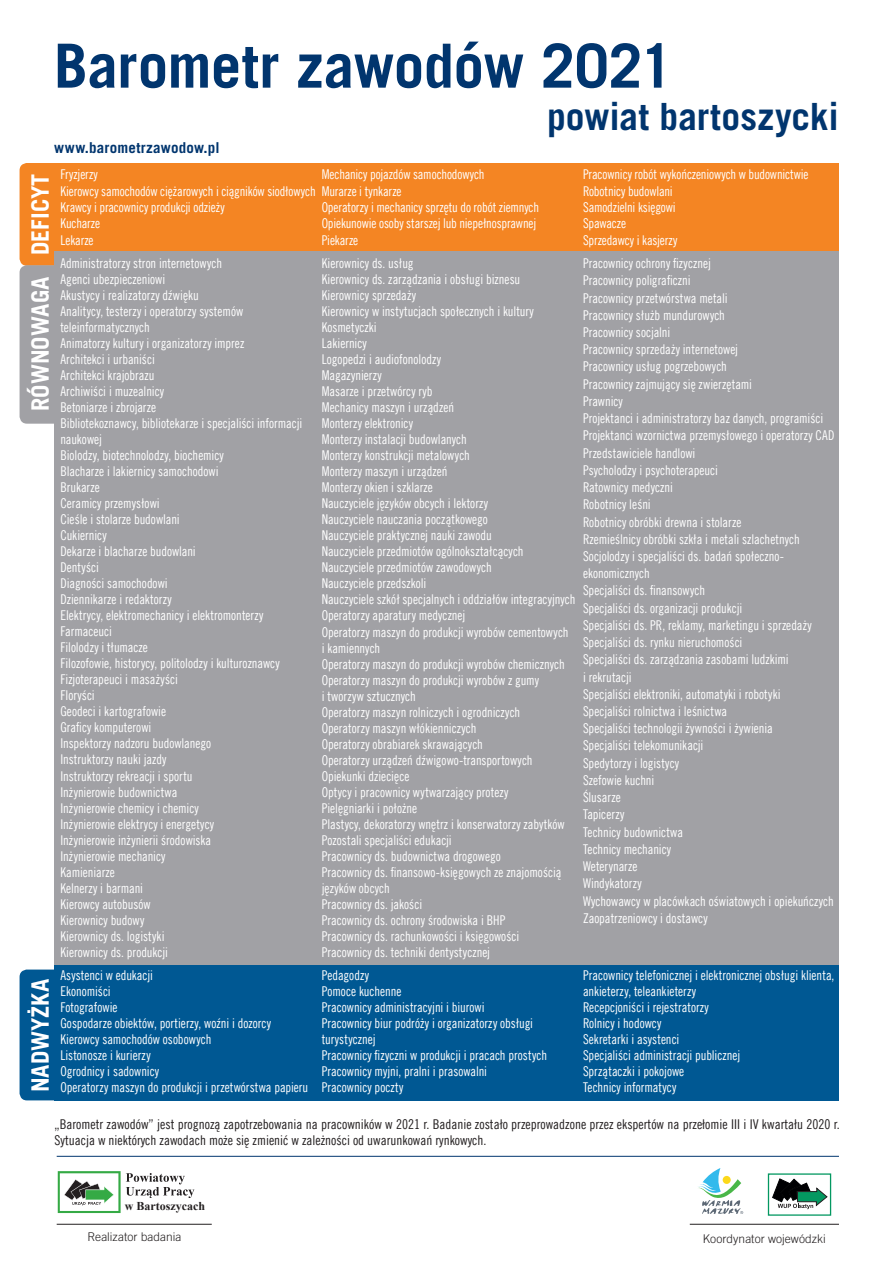
<style>
.page{position:relative;width:893px;height:1263px;background:#fff}
.page>*{position:absolute;margin:0;border:0;box-sizing:border-box;transform-origin:0 0}
.t1{font:700 60.9px "Trade Gothic LT Com";letter-spacing:-.01em;color:#01356e}
.t2{font:700 37.5px "Trade Gothic LT Com";color:#01356e}
.t3{font:700 24px "Trade Gothic LT Com";color:#fff}
.t4{font:700 15px "Trade Gothic LT Com";letter-spacing:.01em;color:#01356e}
.t5{font:13.5px/16px "Trade Gothic LT Com Cn 18";color:#fff;scale:.95 1}
.t6{font:13.5px/16.2px "Trade Gothic LT Com Cn 18";color:#231f20}
.t7{font:300 12px "Trade Gothic LT Com";color:#231f20}
.t8{font:700 12px "Times New Roman";color:#231f20}
</style>
<div class="page">
<div style="left:20px;top:163px;width:208px;height:103px;background:#f48523;border-radius:7px"></div>
<hr style="left:57px;top:1156px;width:782px;height:1px;background:#01356e">
<hr style="left:690px;top:1224px;width:149px;height:1px;background:#231f20">
<div style="left:768px;top:1173px;width:63px;height:43px;border:1px solid #049861"></div>
<svg style="left:773px;top:1179px;width:54px;height:30px"></svg>
<svg style="left:698px;top:1168px;width:45px;height:46px"></svg>
<div style="left:54px;top:163px;width:785px;height:90px;background:#f48523"></div>
<hr style="left:57px;top:1224px;width:155px;height:1px;background:#231f20">
<svg style="left:58px;top:1171px;width:136px;height:42px"></svg>
<div style="left:125px;top:1199px;width:97px;height:14px;background:#fff"></div>
<div style="left:20px;top:969px;width:208px;height:131px;background:#005893;border-radius:7px"></div>
<div style="left:54px;top:963px;width:785px;height:137px;background:#005893"></div>
<div style="left:20px;top:265px;width:208px;height:159px;background:#a1a1a5;border-radius:7px"></div>
<div style="left:54px;top:251px;width:785px;height:714px;background:#a1a1a5"></div>
<h1 class="t1" style="left:54px;top:29px;width:621px">Barometr zawodów 2021</h1>
<h2 class="t2" style="left:547px;top:93px;width:293px">powiat bartoszycki</h2>
<p class="t4" style="left:54px;top:139px;width:167px">www.barometrzawodow.pl</p>
<h3 class="t3" style="left:25px;top:255px;width:83px;rotate:-90deg">DEFICYT</h3>
<p class="t5" style="left:322px;top:166px;width:173px">Mechanicy pojazdów samochodowych</p>
<p class="t5" style="left:322px;top:199px;width:230px">Operatorzy i mechanicy sprzętu do robót ziemnych<br>Opiekunowie osoby starszej lub niepełnosprawnej<br>Piekarze</p>
<p class="t5" style="left:60px;top:166px;width:361px">Fryzjerzy<br>Kierowcy samochodów ciężarowych i ciągników siodłowych Murarze i tynkarze<br>Krawcy i pracownicy produkcji odzieży<br>Kucharze<br>Lekarze</p>
<p class="t5" style="left:583px;top:166px;width:239px">Pracownicy robót wykończeniowych w budownictwie<br>Robotnicy budowlani<br>Samodzielni księgowi<br>Spawacze<br>Sprzedawcy i kasjerzy</p>
<h3 class="t3" style="left:25px;top:411px;width:136px;rotate:-90deg">RÓWNOWAGA</h3>
<p class="t5" style="left:60px;top:255px;width:256px">Administratorzy stron internetowych<br>Agenci ubezpieczeniowi<br>Akustycy i realizatorzy dźwięku<br>Analitycy, testerzy i operatorzy systemów teleinformatycznych<br>Animatorzy kultury i organizatorzy imprez<br>Architekci i urbaniści<br>Architekci krajobrazu<br>Archiwiści i muzealnicy<br>Betoniarze i zbrojarze<br>Bibliotekoznawcy, bibliotekarze i specjaliści informacji naukowej<br>Biolodzy, biotechnolodzy, biochemicy<br>Blacharze i lakiernicy samochodowi<br>Brukarze<br>Ceramicy przemysłowi<br>Cieśle i stolarze budowlani<br>Cukiernicy<br>Dekarze i blacharze budowlani<br>Dentyści<br>Diagności samochodowi<br>Dziennikarze i redaktorzy<br>Elektrycy, elektromechanicy i elektromonterzy<br>Farmaceuci<br>Filolodzy i tłumacze<br>Filozofowie, historycy, politolodzy i kulturoznawcy<br>Fizjoterapeuci i masażyści<br>Floryści<br>Geodeci i kartografowie<br>Graficy komputerowi<br>Inspektorzy nadzoru budowlanego<br>Instruktorzy nauki jazdy<br>Instruktorzy rekreacji i sportu<br>Inżynierowie budownictwa<br>Inżynierowie chemicy i chemicy<br>Inżynierowie elektrycy i energetycy<br>Inżynierowie inżynierii środowiska<br>Inżynierowie mechanicy<br>Kamieniarze<br>Kelnerzy i barmani<br>Kierowcy autobusów<br>Kierownicy budowy<br>Kierownicy ds. logistyki<br>Kierownicy ds. produkcji</p>
<p class="t5" style="left:322px;top:255px;width:269px">Kierownicy ds. usług<br>Kierownicy ds. zarządzania i obsługi biznesu<br>Kierownicy sprzedaży<br>Kierownicy w instytucjach społecznych i kultury Kosmetyczki<br>Lakiernicy<br>Logopedzi i audiofonolodzy<br>Magazynierzy<br>Masarze i przetwórcy ryb<br>Mechanicy maszyn i urządzeń<br>Monterzy elektronicy<br>Monterzy instalacji budowlanych<br>Monterzy konstrukcji metalowych<br>Monterzy maszyn i urządzeń<br>Monterzy okien i szklarze<br>Nauczyciele języków obcych i lektorzy<br>Nauczyciele nauczania początkowego<br>Nauczyciele praktycznej nauki zawodu<br>Nauczyciele przedmiotów ogólnokształcących Nauczyciele przedmiotów zawodowych<br>Nauczyciele przedszkoli<br>Nauczyciele szkół specjalnych i oddziałów integracyjnych Operatorzy aparatury medycznej<br>Operatorzy maszyn do produkcji wyrobów cementowych<br>i kamiennych<br>Operatorzy maszyn do produkcji wyrobów chemicznych Operatorzy maszyn do produkcji wyrobów z gumy<br>i tworzyw sztucznych<br>Operatorzy maszyn rolniczych i ogrodniczych<br>Operatorzy maszyn włókienniczych<br>Operatorzy obrabiarek skrawających<br>Operatorzy urządzeń dźwigowo-transportowych Opiekunki dziecięce<br>Optycy i pracownicy wytwarzający protezy<br>Pielęgniarki i położne<br>Plastycy, dekoratorzy wnętrz i konserwatorzy zabytków Pozostali specjaliści edukacji<br>Pracownicy ds. budownictwa drogowego<br>Pracownicy ds. finansowo-księgowych ze znajomością języków obcych<br>Pracownicy ds. jakości<br>Pracownicy ds. ochrony środowiska i BHP<br>Pracownicy ds. rachunkowości i księgowości<br>Pracownicy ds. techniki dentystycznej</p>
<p class="t5" style="left:583px;top:254px;width:266px;line-height:17.2px">Pracownicy ochrony fizycznej<br>Pracownicy poligraficzni<br>Pracownicy przetwórstwa metali<br>Pracownicy służb mundurowych<br>Pracownicy socjalni<br>Pracownicy sprzedaży internetowej<br>Pracownicy usług pogrzebowych<br>Pracownicy zajmujący się zwierzętami<br>Prawnicy<br>Projektanci i administratorzy baz danych, programiści<br>Projektanci wzornictwa przemysłowego i operatorzy CAD<br>Przedstawiciele handlowi<br>Psycholodzy i psychoterapeuci<br>Ratownicy medyczni<br>Robotnicy leśni<br>Robotnicy obróbki drewna i stolarze<br>Rzemieślnicy obróbki szkła i metali szlachetnych<br>Socjolodzy i specjaliści ds. badań społeczno&shy;ekonomicznych<br>Specjaliści ds. finansowych<br>Specjaliści ds. organizacji produkcji<br>Specjaliści ds. PR, reklamy, marketingu i sprzedaży<br>Specjaliści ds. rynku nieruchomości<br>Specjaliści ds. zarządzania zasobami ludzkimi<br>i rekrutacji<br>Specjaliści elektroniki, automatyki i robotyki<br>Specjaliści rolnictwa i leśnictwa<br>Specjaliści technologii żywności i żywienia<br>Specjaliści telekomunikacji<br>Spedytorzy i logistycy<br>Szefowie kuchni<br>Ślusarze<br>Tapicerzy<br>Technicy budownictwa<br>Technicy mechanicy<br>Weterynarze<br>Windykatorzy<br>Wychowawcy w placówkach oświatowych i opiekuńczych<br>Zaopatrzeniowcy i dostawcy</p>
<h3 class="t3" style="left:25px;top:1092px;width:115px;rotate:-90deg">NADWYŻKA</h3>
<p class="t5" style="left:60px;top:967px;width:262px">Asystenci w edukacji<br>Ekonomiści<br>Fotografowie<br>Gospodarze obiektów, portierzy, woźni i dozorcy<br>Kierowcy samochodów osobowych<br>Listonosze i kurierzy<br>Ogrodnicy i sadownicy<br>Operatorzy maszyn do produkcji i przetwórstwa papieru</p>
<p class="t5" style="left:322px;top:967px;width:239px">Pedagodzy<br>Pomoce kuchenne<br>Pracownicy administracyjni i biurowi<br>Pracownicy biur podróży i organizatorzy obsługi turystycznej<br>Pracownicy fizyczni w produkcji i pracach prostych<br>Pracownicy myjni, pralni i prasowalni<br>Pracownicy poczty</p>
<p class="t5" style="left:583px;top:967px;width:266px">Pracownicy telefonicznej i elektronicznej obsługi klienta, ankieterzy, teleankieterzy<br>Recepcjoniści i rejestratorzy<br>Rolnicy i hodowcy<br>Sekretarki i asystenci<br>Specjaliści administracji publicznej<br>Sprzątaczki i pokojowe<br>Technicy informatycy</p>
<p class="t6" style="left:55px;top:1115px;width:787px">„Barometr zawodów” jest prognozą zapotrzebowania na pracowników w 2021 r. Badanie zostało przeprowadzone przez ekspertów na przełomie III i IV kwartału 2020 r.<br>Sytuacja w niektórych zawodach może się zmienić w zależności od uwarunkowań rynkowych.</p>
<p class="t8" style="left:125px;top:1197px;width:82px">w Bartoszycach</p>
<p class="t7" style="left:87px;top:1230px;width:96px">Realizator badania</p>
<p class="t7" style="left:703px;top:1231px;width:124px">Koordynator wojewódzki</p>
</div>
